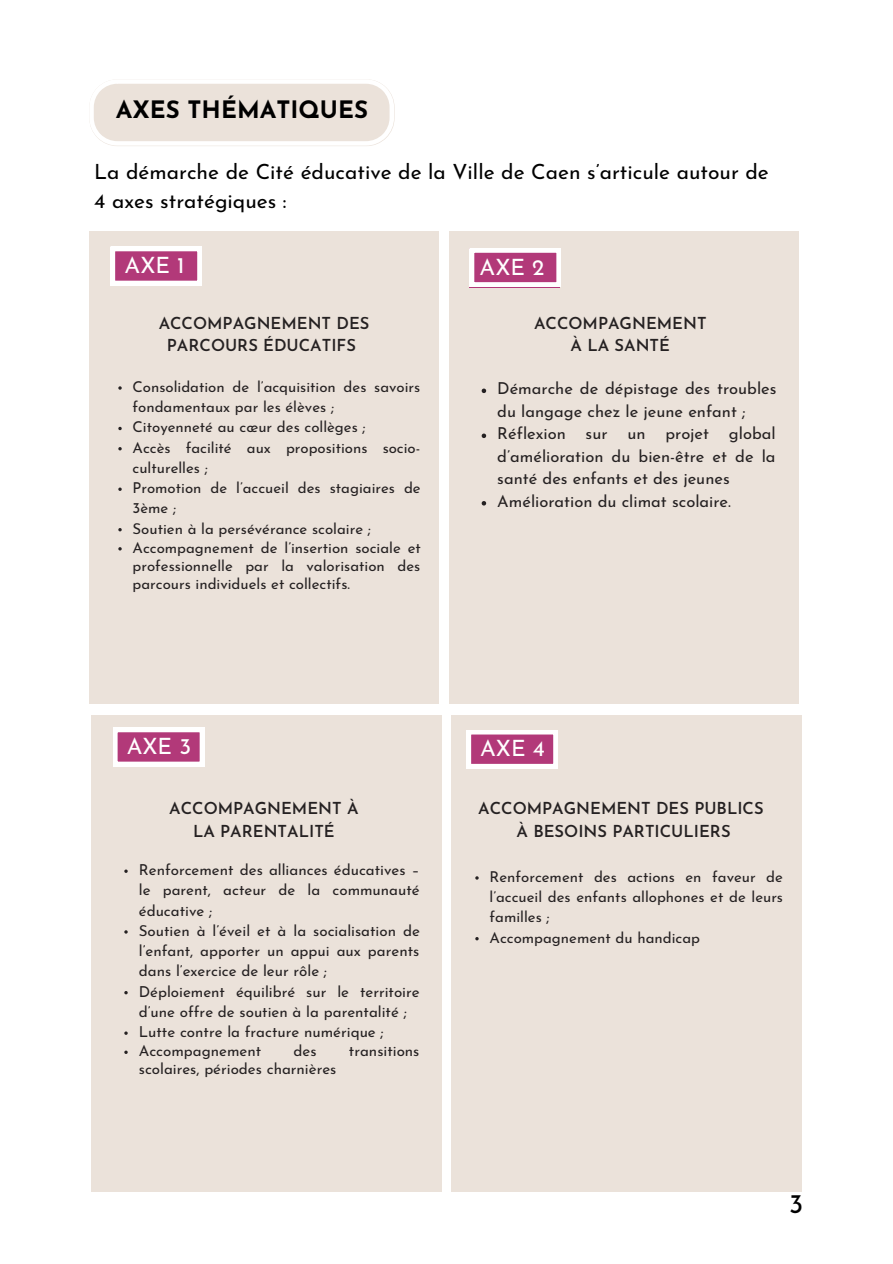
<style>
.page{position:relative;width:893px;height:1264px;background:#fff}
.page>*{position:absolute;margin:0;border:0;box-sizing:border-box;transform-origin:0 0}
.t1{font:27px "Josefin Sans";color:#000}
.t2{font:700 24px "Josefin Sans";color:#000}
.t3{font:22.5px "Josefin Sans";color:#fff}
.t4{font:21px/29.2px "Josefin Sans";color:#000}
.t5{font:16.5px/22.5px "Josefin Sans";color:#252122}
.t6{font:600 16.5px/22.5px "Josefin Sans";color:#252122;text-align:center}
.t7{font:15.15px/20.1px "Josefin Sans";color:#252122}
.t8{font:15px/19.6px "Josefin Sans";color:#252122}
</style>
<div class="page">
<div style="left:92px;top:715px;width:349px;height:476px;background:#ebe2da"></div>
<div style="left:451px;top:715px;width:350px;height:476px;background:#ebe2da"></div>
<svg style="left:113px;top:727px;width:91px;height:39px;background:#ca78a4"></svg>
<svg style="left:466px;top:730px;width:91px;height:38px;background:#c975a1"></svg>
<svg style="left:89px;top:79px;width:305px;height:67px"></svg>
<div style="left:449px;top:231px;width:349px;height:473px;background:#ebe2da"></div>
<div style="left:470px;top:248px;width:90px;height:39px;background:#fff"></div>
<svg style="left:474px;top:248px;width:87px;height:38px"></svg>
<svg style="left:481px;top:388px;width:5px;height:5px"></svg>
<svg style="left:481px;top:433px;width:5px;height:5px"></svg>
<svg style="left:481px;top:501px;width:5px;height:4px"></svg>
<div style="left:89px;top:231px;width:350px;height:473px;background:#ebe2da"></div>
<div style="left:111px;top:247px;width:90px;height:39px;background:#fff"></div>
<svg style="left:115px;top:247px;width:87px;height:38px"></svg>
<svg style="left:118px;top:386px;width:4px;height:4px"></svg>
<svg style="left:118px;top:427px;width:4px;height:3px"></svg>
<svg style="left:118px;top:447px;width:4px;height:3px"></svg>
<svg style="left:118px;top:487px;width:4px;height:4px"></svg>
<svg style="left:118px;top:528px;width:4px;height:3px"></svg>
<svg style="left:118px;top:547px;width:4px;height:3px"></svg>
<svg style="left:124px;top:930px;width:4px;height:3px"></svg>
<svg style="left:124px;top:991px;width:4px;height:3px"></svg>
<h2 class="t2" style="left:116px;top:100px;width:254px">AXES THÉMATIQUES</h2>
<h3 class="t4" style="left:94px;top:159px;width:676px">La démarche de Cité éducative de la Ville de Caen s’articule autour de<br>4 axes stratégiques :</h3>
<h3 class="t3" style="left:124px;top:256px;width:62px">AXE 1</h3>
<h3 class="t3" style="left:479px;top:258px;width:66px">AXE 2</h3>
<p class="t6" style="left:159px;top:313px;width:212px">ACCOMPAGNEMENT DES<br>PARCOURS ÉDUCATIFS</p>
<p class="t6" style="left:534px;top:313px;width:174px">ACCOMPAGNEMENT<br>À LA SANTÉ</p>
<p class="t8" style="left:132px;top:378px;width:290px">Consolidation de l’acquisition des savoirs fondamentaux par les élèves ;<br>Citoyenneté au cœur des collèges ;<br>Accès facilité aux propositions socio&shy;culturelles ;<br>Promotion de l’accueil des stagiaires de 3ème ;<br>Soutien à la persévérance scolaire ; Accompagnement de l’insertion sociale et professionnelle par la valorisation des parcours individuels et collectifs.</p>
<p class="t5" style="left:497px;top:379px;width:281px">Démarche de dépistage des troubles du langage chez le jeune enfant ; Réflexion sur un projet global d’amélioration du bien-être et de la santé des enfants et des jeunes Amélioration du climat scolaire.</p>
<h3 class="t3" style="left:127px;top:737px;width:66px">AXE 3</h3>
<h3 class="t3" style="left:480px;top:739px;width:66px">AXE 4</h3>
<p class="t6" style="left:169px;top:799px;width:191px">ACCOMPAGNEMENT À<br>LA PARENTALITÉ</p>
<p class="t7" style="left:139px;top:861px;width:282px">Renforcement des alliances éducatives – le parent, acteur de la communauté éducative ;<br>Soutien à l’éveil et à la socialisation de l’enfant, apporter un appui aux parents dans l’exercice de leur rôle ;<br>Déploiement équilibré sur le territoire d’une offre de soutien à la parentalité ; Lutte contre la fracture numérique ; Accompagnement</p>
<p class="t7" style="left:293px;top:1042px;width:25px">des</p>
<p class="t7" style="left:349px;top:1042px;width:72px">transitions</p>
<p class="t7" style="left:139px;top:1060px;width:199px">scolaires, périodes charnières</p>
<p class="t6" style="left:478px;top:799px;width:287px">ACCOMPAGNEMENT DES PUBLICS<br>À BESOINS PARTICULIERS</p>
<p class="t8" style="left:489px;top:868px;width:295px;line-height:20.2px">Renforcement des actions en faveur de l’accueil des enfants allophones et de leurs familles ;<br>Accompagnement du handicap</p>
<h1 class="t1" style="left:789px;top:1192px;width:16px">3</h1>
</div>
